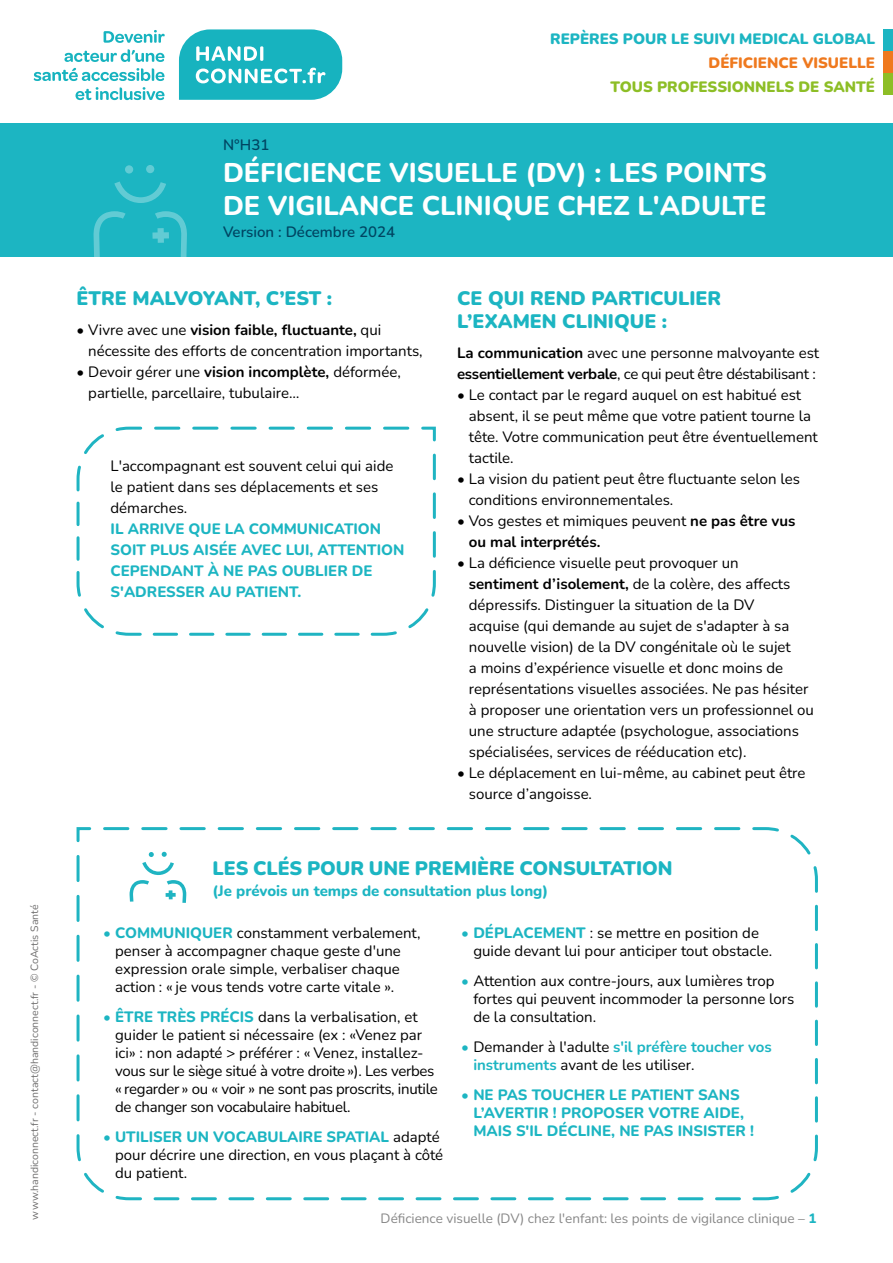
<style>
.page{position:relative;width:893px;height:1263px;background:#fff}
.page>*{position:absolute;margin:0;border:0;box-sizing:border-box;transform-origin:0 0}
.t1{font:800 27px/32.4px "Nunito";color:#fff}
.t2{font:900 19.5px/23.4px "Nunito";color:#1cb5c2}
.t3{font:15px/21px "Nunito";color:#000}
.t4{font:15px/18px "Nunito";letter-spacing:-.02em;color:#000}
.t5{font:800 15px/21px "Nunito";color:#1cb5c2}
.t6{font:700 15px/21px "Nunito";color:#000}
.t7{font:900 15px "Nunito";color:#1cb5c2}
.t8{font:900 15px "Nunito";color:#8dbe26}
.t9{font:600 15px "Nunito";color:#004562}
.t10{font:900 15px "Nunito";color:#ef791e}
.t11{font:13.5px "Nunito";color:#878787}
.t12{font:10.5px "Nunito";color:#706f6f}
.s1{font-weight:700}
.s2{font-weight:400}
.s3{font-weight:800;color:#1cb5c2}
.s4{font-weight:700;color:#1cb5c2}
</style>
<div class="page">
<div style="left:884px;top:29px;width:9px;height:22px;background:#1cb5c2"></div>
<div style="left:884px;top:51px;width:9px;height:22px;background:#ef791e"></div>
<div style="left:884px;top:73px;width:9px;height:22px;background:#8dbe26"></div>
<svg style="left:179px;top:29px;width:163px;height:71px;background:#3fc0ca"></svg>
<svg style="left:104px;top:30px;width:61px;height:13px"></svg>
<svg style="left:64px;top:49px;width:100px;height:13px"></svg>
<svg style="left:34px;top:68px;width:130px;height:13px"></svg>
<svg style="left:76px;top:87px;width:88px;height:13px"></svg>
<svg style="left:76px;top:827px;width:742px;height:374px"></svg>
<svg style="left:76px;top:426px;width:360px;height:210px"></svg>
<svg style="left:129px;top:852px;width:57px;height:51px"></svg>
<div style="left:0;top:124px;width:893px;height:133px;background:#1cb5c2"></div>
<svg style="left:114px;top:181px;width:52px;height:22px"></svg>
<svg style="left:146px;top:165px;width:8px;height:8px"></svg>
<svg style="left:125px;top:165px;width:8px;height:9px"></svg>
<svg style="left:93px;top:211px;width:33px;height:46px"></svg>
<svg style="left:152px;top:211px;width:35px;height:46px"></svg>
<p class="t12" style="left:27px;top:1219px;width:316px;rotate:-90deg">www.handiconnect.fr - contact@handiconnect.fr - © CoActis Santé</p>
<p class="t7" style="left:550px;top:29px;width:327px">REPÈRES POUR LE SUIVI MEDICAL GLOBAL</p>
<p class="t10" style="left:709px;top:53px;width:168px">DÉFICIENCE VISUELLE</p>
<p class="t8" style="left:611px;top:77px;width:266px">TOUS PROFESSIONNELS DE SANTÉ</p>
<p class="t9" style="left:223px;top:134px;width:48px">N°H31</p>
<h1 class="t1" style="left:223px;top:156px;width:545px">DÉFICIENCE VISUELLE (DV) : LES POINTS<br>DE VIGILANCE CLINIQUE CHEZ L'ADULTE</h1>
<p class="t9" style="left:223px;top:222px;width:174px">Version : Décembre 2024</p>
<h2 class="t2" style="left:77px;top:286px;width:257px">ÊTRE MALVOYANT, C’EST :</h2>
<p class="t3" style="left:88px;top:319px;width:336px;text-indent:-12px">• Vivre avec une <span class="s1">vision faible, fluctuante,</span> qui nécessite des efforts de concentration importants,</p>
<p class="t3" style="left:88px;top:361px;width:314px;text-indent:-12px">• Devoir gérer une <span class="s1">vision incomplète,</span> déformée, partielle, parcellaire, tubulaire…</p>
<p class="t3" style="left:111px;top:455px;width:284px">L'accompagnant est souvent celui qui aide le patient dans ses déplacements et ses démarches.</p>
<p class="t5" style="left:111px;top:518px;width:295px">IL ARRIVE QUE LA COMMUNICATION<br>SOIT PLUS AISÉE AVEC LUI, ATTENTION<br>CEPENDANT À NE PAS OUBLIER DE<br>S'ADRESSER AU PATIENT.</p>
<h2 class="t2" style="left:457px;top:286px;width:266px">CE QUI REND PARTICULIER<br>L’EXAMEN CLINIQUE :</h2>
<p class="t3" style="left:457px;top:342px;width:364px"><span class="s1">La communication</span> avec une personne malvoyante est <span class="s1">essentiellement verbale</span>, ce qui peut être déstabilisant :</p>
<p class="t3" style="left:469px;top:384px;width:350px;text-indent:-12px">• Le contact par le regard auquel on est habitué est absent, il se peut même que votre patient tourne la tête. Votre communication peut être éventuellement tactile.</p>
<p class="t3" style="left:469px;top:468px;width:333px;text-indent:-12px">• La vision du patient peut être fluctuante selon les conditions environnementales.</p>
<p class="t6" style="left:469px;top:510px;width:328px;text-indent:-12px"><span class="s2">• Vos gestes et mimiques peuvent</span> ne pas être vus ou mal interprétés.</p>
<p class="t3" style="left:469px;top:552px;width:347px;text-indent:-12px">• La déficience visuelle peut provoquer un<br><span class="s1">sentiment d’isolement,</span> de la colère, des affects dépressifs. Distinguer la situation de la DV<br>acquise (qui demande au sujet de s'adapter à sa nouvelle vision) de la DV congénitale où le sujet<br>a moins d’expérience visuelle et donc moins de représentations visuelles associées. Ne pas hésiter à proposer une orientation vers un professionnel ou une structure adaptée (psychologue, associations spécialisées, services de rééducation etc).</p>
<p class="t3" style="left:469px;top:762px;width:338px;text-indent:-12px">• Le déplacement en lui-même, au cabinet peut être source d’angoisse.</p>
<h2 class="t2" style="left:212px;top:856px;width:462px">LES CLÉS POUR UNE PREMIÈRE CONSULTATION</h2>
<p class="t5" style="left:212px;top:880px;width:337px">(Je prévois un temps de consultation plus long)</p>
<p class="t3" style="left:115px;top:923px;width:307px;line-height:18px;text-indent:-12px"><span class="s3">• COMMUNIQUER</span> constamment verbalement, penser à accompagner chaque geste d'une expression orale simple, verbaliser chaque action : « je vous tends votre carte vitale ».</p>
<p class="t4" style="left:115px;top:1007px;width:324px;text-indent:-12px"><span class="s3">• ÊTRE TRÈS PRÉCIS</span> dans la verbalisation, et guider le patient si nécessaire (ex : «Venez par ici» : non adapté &gt; préférer : « Venez, installez&shy;vous sur le siège situé à votre droite »). Les verbes « regarder » ou « voir » ne sont pas proscrits, inutile de changer son vocabulaire habituel.</p>
<p class="t3" style="left:115px;top:1127px;width:330px;line-height:18px;text-indent:-12px"><span class="s3">• UTILISER UN VOCABULAIRE SPATIAL</span> adapté pour décrire une direction, en vous plaçant à côté du patient.</p>
<p class="t3" style="left:473px;top:923px;width:300px;line-height:18px;text-indent:-12px"><span class="s3">• DÉPLACEMENT</span> : se mettre en position de guide devant lui pour anticiper tout obstacle.</p>
<p class="t3" style="left:473px;top:971px;width:323px;line-height:18px;text-indent:-12px"><span class="s3">•</span> Attention aux contre-jours, aux lumières trop fortes qui peuvent incommoder la personne lors de la consultation.</p>
<p class="t3" style="left:473px;top:1037px;width:300px;line-height:18px;text-indent:-12px"><span class="s3">•</span> Demander à l'adulte <span class="s4">s'il préfère toucher vos instruments</span> avant de les utiliser.</p>
<p class="t5" style="left:473px;top:1085px;width:282px;line-height:18px;text-indent:-12px">• NE PAS TOUCHER LE PATIENT SANS<br>L’AVERTIR ! PROPOSER VOTRE AIDE,<br>MAIS S'IL DÉCLINE, NE PAS INSISTER !</p>
<p class="t11" style="left:381px;top:1208px;width:437px">Déficience visuelle (DV) chez l'enfant: les points de vigilance clinique – <span class="s3">1</span></p>
</div>
